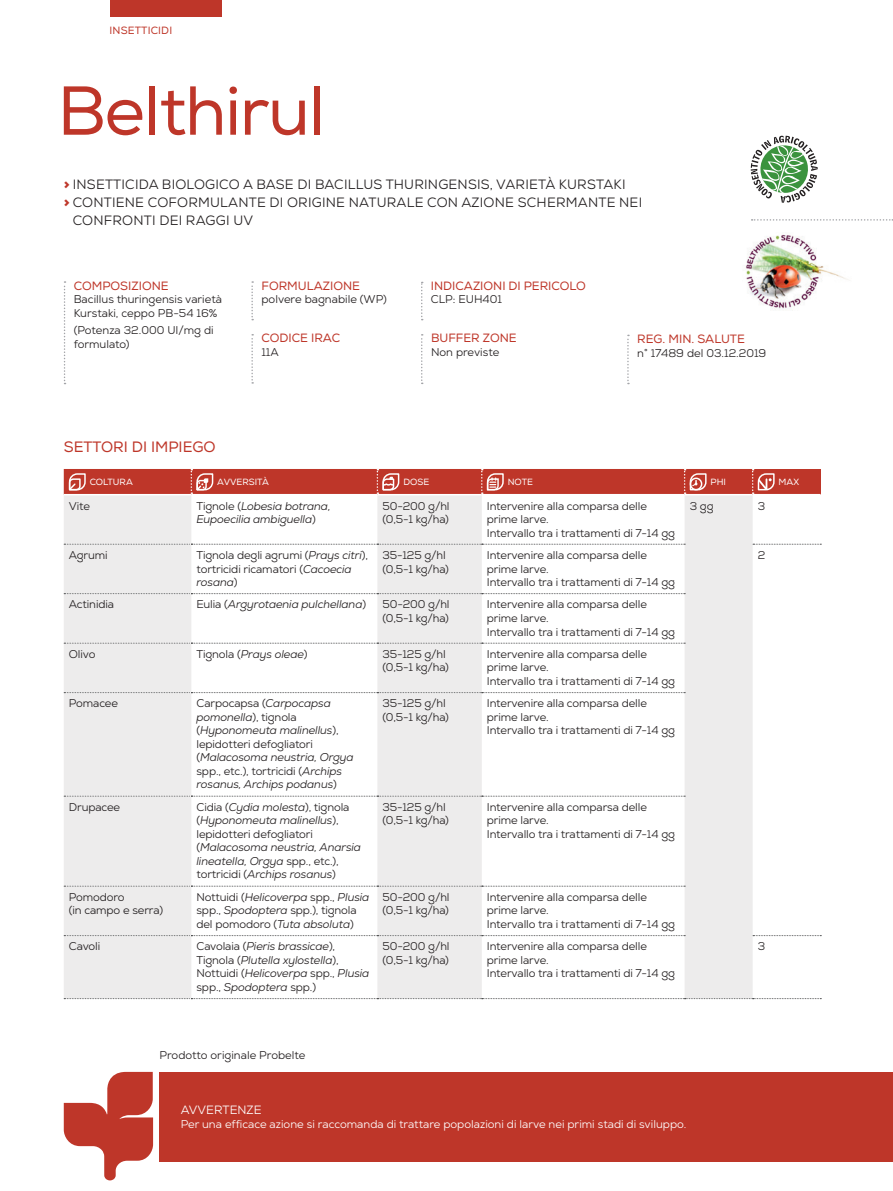
<style>
.page{position:relative;width:893px;height:1191px;background:#fff}
.page>*{position:absolute;margin:0;border:0;box-sizing:border-box;transform-origin:0 0}
.t1{font:69px "Nexa";letter-spacing:-.02em;color:#be3629}
.t2{font:15px "Nexa";color:#be3629}
.t3{font:13.5px "Nexa";letter-spacing:.015em;color:#231f20}
.t4{font:12px "Nexa";color:#be3629}
.t5{font:12px "Nexa";color:#fff}
.t6{font:11.25px/13.5px "Nexa";letter-spacing:-.01em;color:#231f20}
.t7{font:italic 11.25px/13.5px "Nexa";letter-spacing:-.01em;color:#231f20}
.t8{font:11.25px "Nexa";color:#fff}
.t9{font:10.5px "Nexa";letter-spacing:.015em;color:#be3629}
.t10{font:9px "Nexa";color:#fff}
.s1{font-weight:900;color:#be3629}
.s2{font-style:normal}
.s3{font-style:italic}
</style>
<div class="page">
<div style="left:111px;top:0;width:111px;height:17px;background:#be3629"></div>
<div style="left:159px;top:1071px;width:734px;height:90px;background:#be3629"></div>
<svg style="left:64px;top:281px;width:2px;height:103px"></svg>
<svg style="left:627px;top:335px;width:2px;height:49px"></svg>
<svg style="left:251px;top:334px;width:2px;height:49px"></svg>
<svg style="left:251px;top:281px;width:2px;height:39px"></svg>
<div style="left:753px;top:469px;width:68px;height:26px;background:#be3629"></div>
<svg style="left:64px;top:495px;width:689px;height:503px"></svg>
<svg style="left:64px;top:544px;width:621px;height:1px"></svg>
<svg style="left:753px;top:544px;width:68px;height:1px"></svg>
<svg style="left:64px;top:593px;width:621px;height:1px"></svg>
<svg style="left:64px;top:643px;width:621px;height:1px"></svg>
<svg style="left:64px;top:692px;width:621px;height:1px"></svg>
<svg style="left:64px;top:795px;width:621px;height:1px"></svg>
<svg style="left:64px;top:885px;width:621px;height:1px"></svg>
<svg style="left:64px;top:935px;width:621px;height:1px"></svg>
<svg style="left:753px;top:935px;width:68px;height:1px"></svg>
<svg style="left:64px;top:998px;width:757px;height:1px"></svg>
<hr style="left:753px;top:494px;width:68px;height:1px;background:#fff">
<svg style="left:64px;top:469px;width:711px;height:26px;background:#c3473c"></svg>
<svg style="left:421px;top:282px;width:2px;height:38px"></svg>
<svg style="left:750px;top:135px;width:68px;height:68px"></svg>
<img style="left:745px;top:234px;width:103px;height:76px">
<svg style="left:752px;top:219px;width:141px;height:2px"></svg>
<svg style="left:421px;top:334px;width:2px;height:50px"></svg>
<svg style="left:64px;top:1072px;width:89px;height:108px"></svg>
<p class="t9" style="left:110px;top:25px;width:64px">INSETTICIDI</p>
<h1 class="t1" style="left:57px;top:70px;width:269px">Belthirul</h1>
<p class="t3" style="left:64px;top:175px;width:563px"><span class="s1">&gt;</span> INSETTICIDA BIOLOGICO A BASE DI BACILLUS THURINGENSIS, VARIETÀ KURSTAKI</p>
<p class="t3" style="left:64px;top:193px;width:580px"><span class="s1">&gt;</span> CONTIENE COFORMULANTE DI ORIGINE NATURALE CON AZIONE SCHERMANTE NEI</p>
<p class="t3" style="left:73px;top:211px;width:182px">CONFRONTI DEI RAGGI UV</p>
<p class="t4" style="left:74px;top:278px;width:97px">COMPOSIZIONE</p>
<p class="t6" style="left:74px;top:292px;width:150px">Bacillus thuringensis varietà<br>Kurstaki, ceppo PB-54 16%</p>
<p class="t6" style="left:74px;top:324px;width:141px">(Potenza 32.000 UI/mg di formulato)</p>
<p class="t4" style="left:261px;top:331px;width:80px">CODICE IRAC</p>
<p class="t6" style="left:261px;top:345px;width:19px">11A</p>
<p class="t4" style="left:261px;top:278px;width:100px">FORMULAZIONE</p>
<p class="t6" style="left:261px;top:293px;width:127px">polvere bagnabile (WP)</p>
<p class="t4" style="left:431px;top:279px;width:157px">INDICAZIONI DI PERICOLO</p>
<p class="t6" style="left:431px;top:293px;width:73px">CLP: EUH401</p>
<p class="t4" style="left:431px;top:331px;width:87px">BUFFER ZONE</p>
<p class="t6" style="left:431px;top:345px;width:70px">Non previste</p>
<p class="t4" style="left:637px;top:332px;width:109px">REG. MIN. SALUTE</p>
<p class="t6" style="left:637px;top:346px;width:131px">n° 17489 del 03.12.2019</p>
<h2 class="t2" style="left:64px;top:438px;width:153px">SETTORI DI IMPIEGO</h2>
<p class="t10" style="left:90px;top:476px;width:45px">COLTURA</p>
<p class="t10" style="left:217px;top:476px;width:53px">AVVERSITÀ</p>
<p class="t10" style="left:403px;top:476px;width:27px">DOSE</p>
<p class="t10" style="left:508px;top:477px;width:27px">NOTE</p>
<p class="t10" style="left:711px;top:476px;width:17px">PHI</p>
<p class="t10" style="left:779px;top:476px;width:22px">MAX</p>
<p class="t6" style="left:69px;top:499px;width:23px">Vite</p>
<p class="t7" style="left:196px;top:499px;width:136px"><span class="s2">Tignole (</span>Lobesia botrana,<br>Eupoecilia ambiguella<span class="s2">)</span></p>
<p class="t6" style="left:382px;top:499px;width:69px">50-200 g/hl (0,5-1 kg/ha)</p>
<p class="t6" style="left:487px;top:499px;width:190px">Intervenire alla comparsa delle prime larve.<br>Intervallo tra i trattamenti di 7-14 gg</p>
<p class="t6" style="left:690px;top:499px;width:25px">3 gg</p>
<p class="t6" style="left:758px;top:499px;width:9px">3</p>
<p class="t6" style="left:69px;top:548px;width:40px">Agrumi</p>
<p class="t6" style="left:196px;top:548px;width:173px">Tignola degli agrumi (<span class="s3">Prays citri</span>), tortricidi ricamatori (<span class="s3">Cacoecia rosana</span>)</p>
<p class="t6" style="left:382px;top:548px;width:68px">35-125 g/hl (0,5-1 kg/ha)</p>
<p class="t6" style="left:487px;top:548px;width:190px">Intervenire alla comparsa delle prime larve.<br>Intervallo tra i trattamenti di 7-14 gg</p>
<p class="t6" style="left:758px;top:548px;width:9px">2</p>
<p class="t6" style="left:69px;top:598px;width:47px">Actinidia</p>
<p class="t7" style="left:196px;top:598px;width:171px"><span class="s2">Eulia (</span>Argyrotaenia pulchellana<span class="s2">)</span></p>
<p class="t6" style="left:382px;top:598px;width:69px">50-200 g/hl (0,5-1 kg/ha)</p>
<p class="t6" style="left:487px;top:598px;width:190px">Intervenire alla comparsa delle prime larve.<br>Intervallo tra i trattamenti di 7-14 gg</p>
<p class="t6" style="left:69px;top:647px;width:28px">Olivo</p>
<p class="t7" style="left:196px;top:647px;width:113px"><span class="s2">Tignola (</span>Prays oleae<span class="s2">)</span></p>
<p class="t6" style="left:382px;top:647px;width:68px">35-125 g/hl (0,5-1 kg/ha)</p>
<p class="t6" style="left:487px;top:647px;width:190px">Intervenire alla comparsa delle prime larve.<br>Intervallo tra i trattamenti di 7-14 gg</p>
<p class="t6" style="left:69px;top:697px;width:51px">Pomacee</p>
<p class="t7" style="left:196px;top:697px;width:159px"><span class="s2">Carpocapsa (</span>Carpocapsa pomonella<span class="s2">), tignola (</span>Hyponomeuta malinellus<span class="s2">), lepidotteri defogliatori (</span>Malacosoma neustria, Orgya <span class="s2">spp., etc.), tortricidi (</span>Archips rosanus, Archips podanus<span class="s2">)</span></p>
<p class="t6" style="left:382px;top:697px;width:68px">35-125 g/hl (0,5-1 kg/ha)</p>
<p class="t6" style="left:487px;top:697px;width:190px">Intervenire alla comparsa delle prime larve.<br>Intervallo tra i trattamenti di 7-14 gg</p>
<p class="t6" style="left:69px;top:800px;width:53px">Drupacee</p>
<p class="t7" style="left:196px;top:800px;width:166px"><span class="s2">Cidia (</span>Cydia molesta<span class="s2">), tignola (</span>Hyponomeuta malinellus<span class="s2">), lepidotteri defogliatori (</span>Malacosoma neustria, Anarsia lineatella, Orgya <span class="s2">spp., etc.), tortricidi (</span>Archips rosanus<span class="s2">)</span></p>
<p class="t6" style="left:382px;top:800px;width:68px">35-125 g/hl (0,5-1 kg/ha)</p>
<p class="t6" style="left:487px;top:800px;width:190px">Intervenire alla comparsa delle prime larve.<br>Intervallo tra i trattamenti di 7-14 gg</p>
<p class="t6" style="left:69px;top:890px;width:96px">Pomodoro<br>(in campo e serra)</p>
<p class="t6" style="left:196px;top:890px;width:174px">Nottuidi (<span class="s3">Helicoverpa</span> spp., <span class="s3">Plusia </span>spp., <span class="s3">Spodoptera</span> spp.), tignola del pomodoro (<span class="s3">Tuta absoluta</span>)</p>
<p class="t6" style="left:382px;top:890px;width:69px">50-200 g/hl (0,5-1 kg/ha)</p>
<p class="t6" style="left:487px;top:890px;width:190px">Intervenire alla comparsa delle prime larve.<br>Intervallo tra i trattamenti di 7-14 gg</p>
<p class="t6" style="left:69px;top:939px;width:33px">Cavoli</p>
<p class="t7" style="left:196px;top:939px;width:174px"><span class="s2">Cavolaia (</span>Pieris brassicae<span class="s2">),<br>Tignola (</span>Plutella xylostella<span class="s2">),<br>Nottuidi (</span>Helicoverpa <span class="s2">spp.,</span> Plusia <span class="s2">spp.,</span> Spodoptera <span class="s2">spp.)</span></p>
<p class="t6" style="left:382px;top:939px;width:69px">50-200 g/hl (0,5-1 kg/ha)</p>
<p class="t6" style="left:487px;top:939px;width:190px">Intervenire alla comparsa delle prime larve.<br>Intervallo tra i trattamenti di 7-14 gg</p>
<p class="t6" style="left:758px;top:939px;width:9px">3</p>
<p class="t6" style="left:159px;top:1048px;width:147px">Prodotto originale Probelte</p>
<p class="t5" style="left:181px;top:1102px;width:82px">AVVERTENZE</p>
<p class="t8" style="left:181px;top:1116px;width:507px">Per una efficace azione si raccomanda di trattare popolazioni di larve nei primi stadi di sviluppo.</p>
</div>
